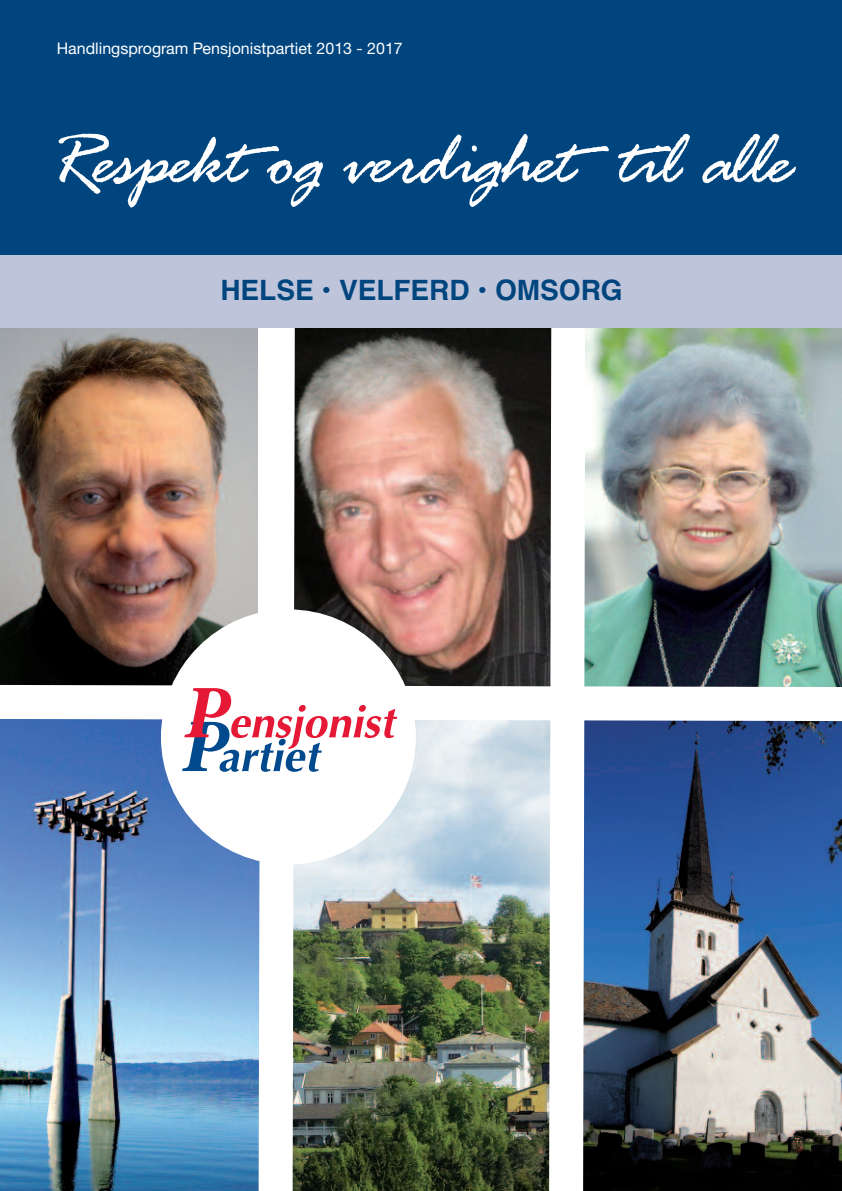
<style>
.page{position:relative;width:842px;height:1191px;background:#fff}
.page>*{position:absolute;margin:0;border:0;box-sizing:border-box;transform-origin:0 0}
.t1{font:80px "Rage Italic Plain";color:#fff}
.t2{font:700 28px "Helvetica";color:#01457f}
.t3{font:16px "Helvetica Neue LTW1 G";color:#fff}
</style>
<div class="page">
<div style="left:0;top:0;width:842px;height:283px;background:#01457f"></div>
<img style="left:312px;top:328px;width:220px;height:340px">
<img style="left:0;top:328px;width:241px;height:340px">
<img style="left:602px;top:328px;width:240px;height:340px">
<img style="left:0;top:738px;width:241px;height:453px">
<img style="left:312px;top:738px;width:220px;height:453px">
<img style="left:602px;top:738px;width:240px;height:453px">
<svg style="left:0;top:668px;width:842px;height:70px"></svg>
<img style="left:241px;top:328px;width:71px;height:863px">
<svg style="left:532px;top:328px;width:70px;height:863px"></svg>
<div style="left:161px;top:609px;width:255px;height:255px;background:#fff;border-radius:50%"></div>
<svg style="left:182px;top:688px;width:215px;height:84px"></svg>
<div style="left:0;top:255px;width:842px;height:73px;background:#bec5db"></div>
<p class="t3" style="left:57px;top:42px;width:348px">Handlingsprogram Pensjonistpartiet 2013 - 2017</p>
<h1 class="t1" style="left:51px;top:135px;width:742px">Respekt og verdighet til alle</h1>
<h2 class="t2" style="left:220px;top:274px;width:404px">HELSE • VELFERD • OMSORG</h2>
</div>
